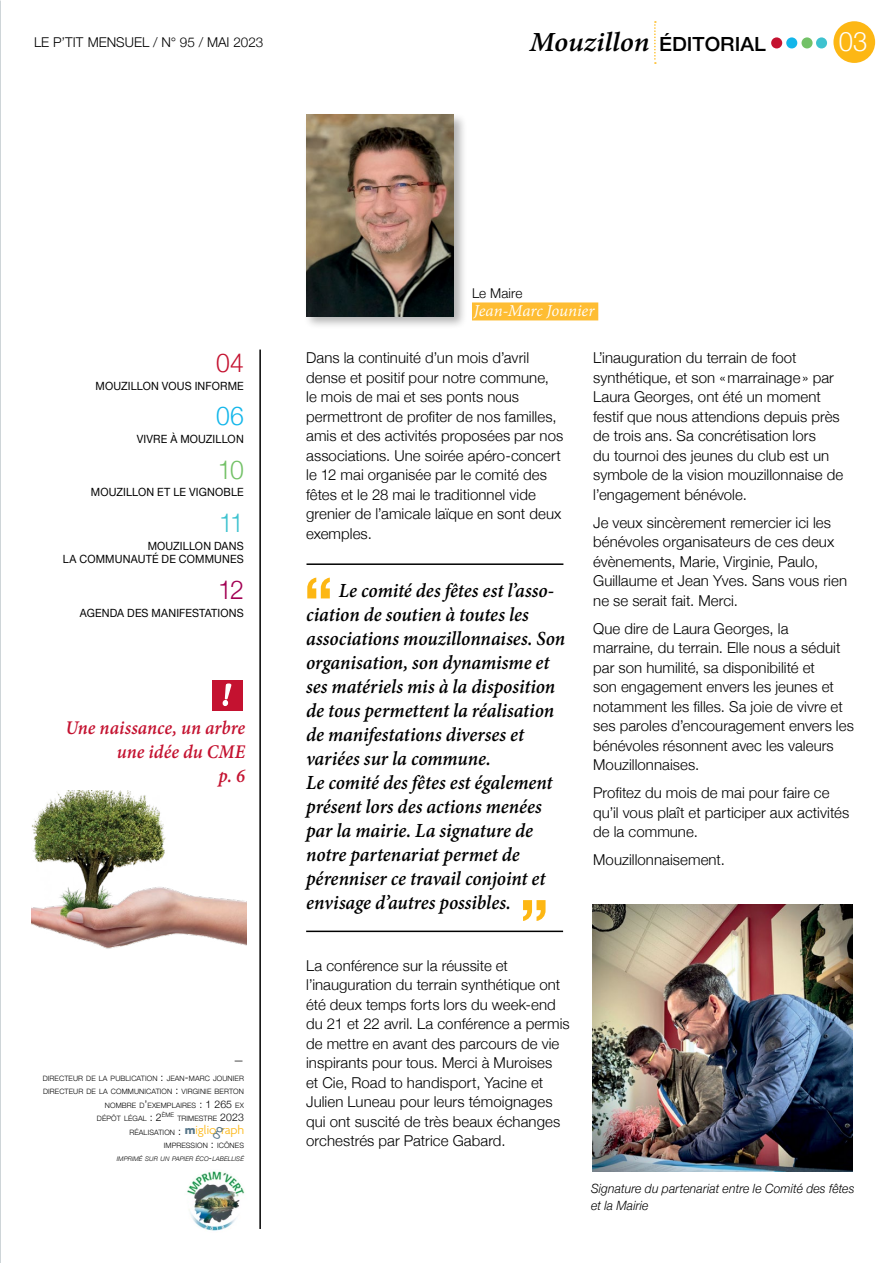
<style>
.page{position:relative;width:893px;height:1263px;background:#fff}
.page>*{position:absolute;margin:0;border:0;box-sizing:border-box;transform-origin:0 0}
.t1{font:italic 700 30px "Adobe Devanagari";letter-spacing:-.005em;color:#000;scale:1.05 1}
.t2{font:300 27px "Helvetica Neue";color:#fff;scale:.95 1}
.t3{font:300 26.1px "Helvetica Neue";color:#c41230;scale:.95 1}
.t4{font:300 26.1px "Helvetica Neue";color:#13b6ea;scale:.95 1}
.t5{font:300 26.1px "Helvetica Neue";color:#73c167;scale:.95 1}
.t6{font:300 26.1px "Helvetica Neue";color:#3ec2cf;scale:.95 1}
.t7{font:300 26.1px "Helvetica Neue";color:#a20053;scale:.95 1}
.t8{font:italic 700 21.75px/24px "Adobe Devanagari";letter-spacing:-.005em;color:#000;scale:.95 1}
.t9{font:italic 700 21px/24px "Adobe Devanagari";color:#c41230;text-align:right;scale:.95 1}
.t10{font:italic 18px "Adobe Devanagari";letter-spacing:-.005em;color:#fff}
.t11{font:300 15px/19.5px "Helvetica Neue";letter-spacing:.005em;color:#000}
.t12{font:300 13.5px "Helvetica Neue";color:#000}
.t13{font:300 12.9px "Agenda";letter-spacing:-.03em;color:#fdb714;scale:1.04 1}
.t14{font:italic 300 12.75px/17.1px "Helvetica Neue";letter-spacing:.01em;color:#000;scale:.95 1}
.t15{font:11.4px "Helvetica Neue";letter-spacing:.005em;color:#000;scale:.95 1}
.t16{font:300 10.5px "Helvetica Neue";color:#000}
.t17{font:300 7.35px "Helvetica Neue";letter-spacing:.015em;color:#000}
.t18{font:italic 300 6.3px "Helvetica Neue";letter-spacing:.015em;color:#000}
.s1{font-family:"Helvetica Neue";font-weight:500;font-style:normal;font-size:19.5px}
.s2{font-size:10.5px}
.s3{font-size:9px}
.s4{font-weight:700;color:#58778a}
</style>
<div class="page">
<hr style="left:259px;top:350px;width:2px;height:879px;background:#000">
<img style="left:184px;top:1169px;width:64px;height:64px;border-radius:32px">
<svg style="left:654px;top:21px;width:2px;height:43px"></svg>
<div style="left:786px;top:37px;width:11px;height:11px;background:#13b6ea;border-radius:50%"></div>
<div style="left:771px;top:37px;width:11px;height:11px;background:#c41230;border-radius:50%"></div>
<div style="left:801px;top:37px;width:12px;height:11px;background:#73c167;border-radius:50%"></div>
<div style="left:816px;top:37px;width:11px;height:11px;background:#3ec2cf;border-radius:50%"></div>
<div style="left:833px;top:21px;width:42px;height:42px;background:#fdb714;border-radius:50%"></div>
<div style="left:212px;top:680px;width:31px;height:31px;background:#c41230"></div>
<svg style="left:222px;top:684px;width:10px;height:22px"></svg>
<hr style="left:306px;top:563px;width:257px;height:2px;background:#000">
<svg style="left:307px;top:578px;width:23px;height:20px"></svg>
<hr style="left:306px;top:930px;width:257px;height:2px;background:#000">
<svg style="left:523px;top:900px;width:23px;height:21px"></svg>
<div style="left:472px;top:302px;width:126px;height:18px;background:#febd33"></div>
<div style="left:303px;top:112px;width:164px;height:218px;background:#000;opacity:.3"></div>
<img style="left:306px;top:115px;width:148px;height:201px">
<img style="left:31px;top:791px;width:215px;height:158px">
<img style="left:592px;top:905px;width:260px;height:266px">
<p class="t12" style="left:34px;top:31px;width:231px">le p’tit Mensuel / N° 95 / MAI 2023</p>
<h1 class="t1" style="left:529px;top:25px;width:136px">Mouzillon <span class="s1">ÉDITORIAL</span></h1>
<h2 class="t2" style="left:839px;top:20px;width:31px">03</h2>
<h3 class="t3" style="left:216px;top:341px;width:30px">04</h3>
<p class="t15" style="left:95px;top:377px;width:10px">MOU</p>
<p class="t15" style="left:121px;top:377px;width:15px">ZILLON</p>
<p class="t15" style="left:162px;top:377px;width:9px">VOUS</p>
<p class="t15" style="left:195px;top:377px;width:9px">INFORME</p>
<h3 class="t4" style="left:216px;top:395px;width:31px">06</h3>
<p class="t15" style="left:137px;top:431px;width:8px">VIVRE</p>
<p class="t15" style="left:170px;top:431px;width:20px">À MOU</p>
<p class="t15" style="left:206px;top:431px;width:15px">ZILLON</p>
<h3 class="t5" style="left:218px;top:448px;width:29px">10</h3>
<p class="t15" style="left:91px;top:484px;width:10px">MOU</p>
<p class="t15" style="left:116px;top:484px;width:15px">ZILLON</p>
<p class="t15" style="left:157px;top:484px;width:42px">ETLEVIGNO</p>
<p class="t15" style="left:224px;top:484px;width:15px">BLE</p>
<h3 class="t6" style="left:219px;top:501px;width:27px">11</h3>
<p class="t15" style="left:148px;top:537px;width:10px">MOU</p>
<p class="t15" style="left:173px;top:537px;width:15px">ZILLON</p>
<p class="t15" style="left:214px;top:537px;width:9px">DANS</p>
<p class="t15" style="left:63px;top:551px;width:27px">LA COMMUNAUT</p>
<p class="t15" style="left:152px;top:551px;width:38px">É DE COMMUNES</p>
<h3 class="t7" style="left:218px;top:568px;width:28px">12</h3>
<p class="t15" style="left:80px;top:604px;width:9px">AGENDA</p>
<p class="t15" style="left:127px;top:604px;width:9px">DES</p>
<p class="t15" style="left:152px;top:604px;width:8px">MANIFESTATIONS</p>
<h3 class="t9" style="left:65px;top:717px;width:191px">Une naissance, un arbre une idée du CME<br>p. 6</h3>
<p class="t16" style="left:233px;top:1051px;width:12px">—</p>
<p class="t17" style="left:43px;top:1072px;width:203px">DIRECTEUR DE LA PUBLICATION <span class="s2">:</span> JEAN<span class="s2">-</span>MARC JOUNIER</p>
<p class="t17" style="left:43px;top:1086px;width:202px">DIRECTEUR DE LA COMMUNICATION <span class="s2">:</span> VIRGINIE BERTON</p>
<p class="t17" style="left:105px;top:1099px;width:141px">NOMBRE D<span class="s2">’</span>EXEMPLAIRES <span class="s2">: 1 265</span> EX</p>
<p class="t17" style="left:97px;top:1112px;width:149px">DÉPÔT LÉGAL <span class="s2">: 2</span><sup>ème</sup> TRIMESTRE <span class="s2">2023</span></p>
<p class="t17" style="left:129px;top:1126px;width:53px">RÉALISATION <span class="s2">:</span></p>
<p class="t17" style="left:164px;top:1140px;width:82px">IMPRESSION <span class="s2">:</span> ICÔNES</p>
<p class="t18" style="left:117px;top:1154px;width:129px">IMPRIMÉ SUR UN PAPIER ÉCO<span class="s3">-</span>LABELLISÉ</p>
<p class="t13" style="left:185px;top:1123px;width:58px"><span class="s4">m</span>iglio raph</p>
<p class="t12" style="left:472px;top:282px;width:52px">Le Maire</p>
<p class="t10" style="left:474px;top:301px;width:122px">Jean-Marc Jounier</p>
<p class="t11" style="left:306px;top:347px;width:259px">Dans la continuité d’un mois d’avril dense et positif pour notre commune, le mois de mai et ses ponts nous permettront de profiter de nos familles, amis et des activités proposées par nos associations. Une soirée apéro-concert le 12 mai organisée par le comité des fêtes et le 28 mai le traditionnel vide grenier de l’amicale laïque en sont deux exemples.</p>
<p class="t8" style="left:306px;top:581px;width:274px;text-indent:33px">Le comité des fêtes est l’asso&shy;ciation de soutien à toutes les associations mouzillonnaises. Son organisation, son dynamisme et ses matériels mis à la disposition de tous permettent la réalisation de manifestations diverses et variées sur la commune.<br>Le comité des fêtes est également présent lors des actions menées par la mairie. La signature de notre partenariat permet de pérenniser ce travail conjoint et envisage d’autres possibles.</p>
<p class="t11" style="left:306px;top:955px;width:265px">La conférence sur la réussite et l’inauguration du terrain synthétique ont été deux temps forts lors du week-end du 21 et 22 avril. La conférence a permis de mettre en avant des parcours de vie inspirants pour tous. Merci à Muroises<br>et Cie, Road to handisport, Yacine et Julien Luneau pour leurs témoignages qui ont suscité de très beaux échanges orchestrés par Patrice Gabard.</p>
<p class="t11" style="left:593px;top:347px;width:251px">L’inauguration du terrain de foot synthétique, et son «marrainage» par Laura Georges, ont été un moment festif que nous attendions depuis près de trois ans. Sa concrétisation lors<br>du tournoi des jeunes du club est un symbole de la vision mouzillonnaise de l’engagement bénévole.</p>
<p class="t11" style="left:593px;top:511px;width:255px">Je veux sincèrement remercier ici les bénévoles organisateurs de ces deux évènements, Marie, Virginie, Paulo, Guillaume et Jean Yves. Sans vous rien ne se serait fait. Merci.</p>
<p class="t11" style="left:593px;top:617px;width:262px">Que dire de Laura Georges, la<br>marraine, du terrain. Elle nous a séduit par son humilité, sa disponibilité et<br>son engagement envers les jeunes et notamment les filles. Sa joie de vivre et ses paroles d’encouragement envers les bénévoles résonnent avec les valeurs Mouzillonnaises.</p>
<p class="t11" style="left:593px;top:782px;width:258px">Profitez du mois de mai pour faire ce qu’il vous plaît et participer aux activités de la commune.</p>
<p class="t11" style="left:593px;top:849px;width:133px">Mouzillonnaisement.</p>
<p class="t14" style="left:591px;top:1179px;width:279px">Signature du partenariat entre le Comité des fêtes et la Mairie</p>
</div>
